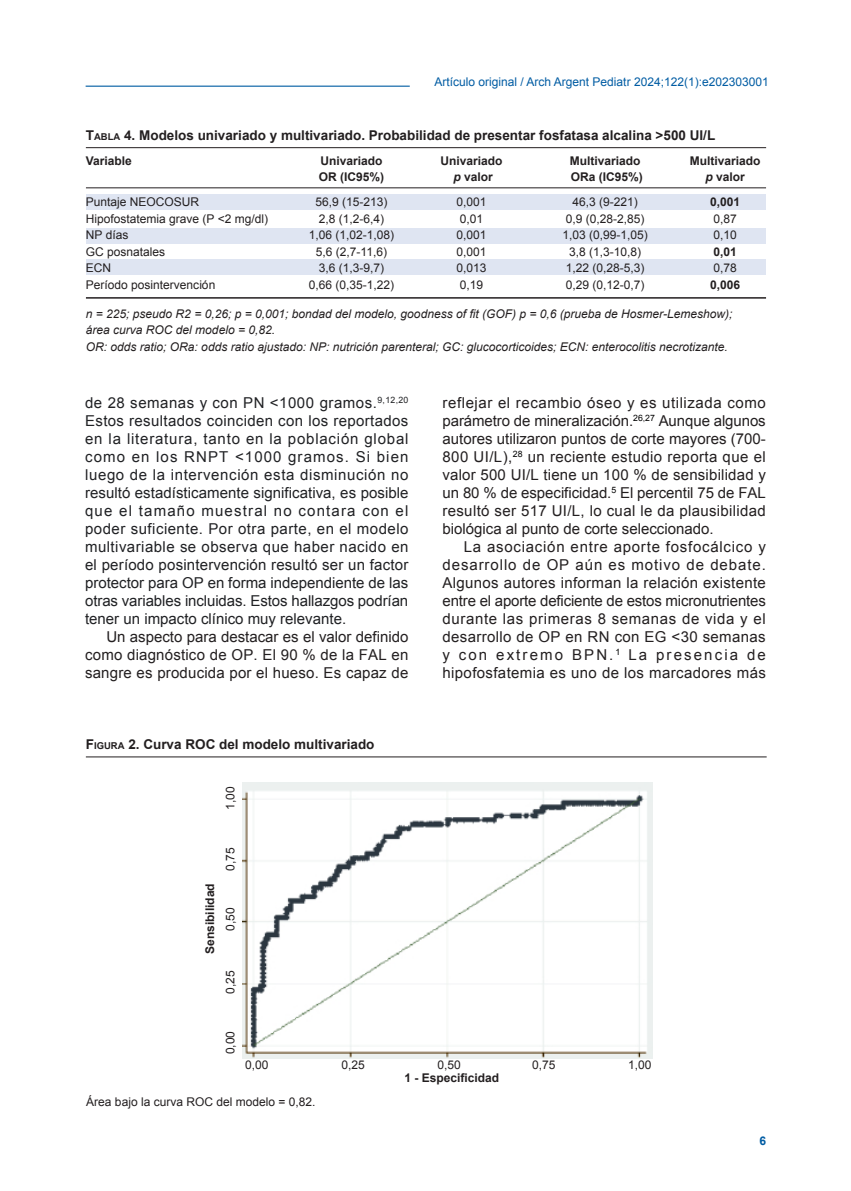
<style>
.page{position:relative;width:851px;height:1191px;background:#fff}
.page>*{position:absolute;margin:0;border:0;box-sizing:border-box;transform-origin:0 0}
._0_Texto_x10{font:15px/18px "Arial";letter-spacing:.015em;color:#231f20;text-align:justify}
._0_Texto_x10-2{font:15px/18px "Arial";color:#202124;text-align:justify}
._9_Cuadros_Títulos_x{font:700 13.5px "Arial";color:#231f20}
._9_Cuadros_textos_x8{font:12px "Arial";color:#231f20}
._9_Cuadros_textos_x8-2{font:italic 12px/16.5px "Arial";color:#231f20}
._9_Cuadros_textos_x8-3{font:700 12px "Arial";color:#231f20}
.t1{font:12px "Arial";color:#015ca3}
.t2{font:700 12px "Arial";color:#015ca3}
.s1{font-style:inherit}
.s2{font-size:9.45px}
.s3{font-style:italic}
</style>
<div class="page">
<hr style="left:86px;top:86px;width:323px;height:1px;background:#015ca3">
<div style="left:86px;top:195px;width:679px;height:15px;background:#dfe5f2"></div>
<div style="left:86px;top:228px;width:679px;height:16px;background:#dfe5f2"></div>
<div style="left:86px;top:260px;width:679px;height:15px;background:#dfe5f2"></div>
<hr style="left:86px;top:147px;width:680px;height:1px;background:#231f20">
<hr style="left:86px;top:187px;width:680px;height:1px;background:#231f20">
<hr style="left:86px;top:297px;width:680px;height:2px;background:#231f20">
<hr style="left:86px;top:756px;width:680px;height:1px;background:#231f20">
<img style="left:242px;top:783px;width:410px;height:275px">
<p class="t1" style="left:434px;top:74px;width:336px">Artículo original / Arch Argent Pediatr 202<span class="s1">4</span>;<span class="s1">122(1):</span>e202303001</p>
<p class="_9_Cuadros_Títulos_x" style="left:86px;top:126px;width:631px"><span class="s1">T</span><span class="s2">ABLA</span> 4. Modelos univariado y multivariado. Probabilidad de presentar fosfatasa alcalina &gt;500 UI/L</p>
<p class="_9_Cuadros_textos_x8-3" style="left:86px;top:152px;width:48px">Variable</p>
<p class="_9_Cuadros_textos_x8-3" style="left:320px;top:152px;width:64px">Univariado</p>
<p class="_9_Cuadros_textos_x8-3" style="left:440px;top:152px;width:64px">Univariado</p>
<p class="_9_Cuadros_textos_x8-3" style="left:569px;top:152px;width:72px">Multivariado</p>
<p class="_9_Cuadros_textos_x8-3" style="left:689px;top:152px;width:72px">Multivariado</p>
<p class="_9_Cuadros_textos_x8-3" style="left:319px;top:169px;width:67px">OR (IC95%)</p>
<p class="_9_Cuadros_textos_x8-3" style="left:453px;top:169px;width:41px"><span class="s3">p</span> valor</p>
<p class="_9_Cuadros_textos_x8-3" style="left:570px;top:169px;width:74px">ORa (IC95%)</p>
<p class="_9_Cuadros_textos_x8-3" style="left:705px;top:169px;width:41px"><span class="s3">p</span> valor</p>
<p class="_9_Cuadros_textos_x8" style="left:86px;top:194px;width:115px">Puntaje NEOCOSUR</p>
<p class="_9_Cuadros_textos_x8" style="left:315px;top:194px;width:74px">56,9 (15-213)</p>
<p class="_9_Cuadros_textos_x8" style="left:456px;top:194px;width:32px">0,001</p>
<p class="_9_Cuadros_textos_x8" style="left:572px;top:194px;width:67px">46,3 (9-221)</p>
<p class="_9_Cuadros_textos_x8-3" style="left:710px;top:194px;width:32px">0,001</p>
<p class="_9_Cuadros_textos_x8" style="left:86px;top:210px;width:184px">Hipofostatemia grave (P &lt;2 mg/dl)</p>
<p class="_9_Cuadros_textos_x8" style="left:319px;top:210px;width:67px">2,8 (1,2-6,4)</p>
<p class="_9_Cuadros_textos_x8" style="left:460px;top:210px;width:25px">0,01</p>
<p class="_9_Cuadros_textos_x8" style="left:565px;top:210px;width:80px">0,9 (0,28-2,85)</p>
<p class="_9_Cuadros_textos_x8" style="left:713px;top:210px;width:25px">0,87</p>
<p class="_9_Cuadros_textos_x8" style="left:86px;top:227px;width:44px">NP días</p>
<p class="_9_Cuadros_textos_x8" style="left:309px;top:227px;width:87px">1,06 (1,02-1,08)</p>
<p class="_9_Cuadros_textos_x8" style="left:456px;top:227px;width:32px">0,001</p>
<p class="_9_Cuadros_textos_x8" style="left:562px;top:227px;width:87px">1,03 (0,99-1,05)</p>
<p class="_9_Cuadros_textos_x8" style="left:713px;top:227px;width:25px">0,10</p>
<p class="_9_Cuadros_textos_x8" style="left:86px;top:243px;width:81px">GC posnatales</p>
<p class="_9_Cuadros_textos_x8" style="left:316px;top:243px;width:73px">5,6 (2,7-11,6)</p>
<p class="_9_Cuadros_textos_x8" style="left:456px;top:243px;width:32px">0,001</p>
<p class="_9_Cuadros_textos_x8" style="left:569px;top:243px;width:74px">3,8 (1,3-10,8)</p>
<p class="_9_Cuadros_textos_x8-3" style="left:713px;top:243px;width:25px">0,01</p>
<p class="_9_Cuadros_textos_x8" style="left:86px;top:260px;width:27px">ECN</p>
<p class="_9_Cuadros_textos_x8" style="left:319px;top:260px;width:67px">3,6 (1,3-9,7)</p>
<p class="_9_Cuadros_textos_x8" style="left:456px;top:260px;width:32px">0,013</p>
<p class="_9_Cuadros_textos_x8" style="left:565px;top:260px;width:80px">1,22 (0,28-5,3)</p>
<p class="_9_Cuadros_textos_x8" style="left:713px;top:260px;width:25px">0,78</p>
<p class="_9_Cuadros_textos_x8" style="left:86px;top:276px;width:131px">Período posintervención</p>
<p class="_9_Cuadros_textos_x8" style="left:309px;top:276px;width:87px">0,66 (0,35-1,22)</p>
<p class="_9_Cuadros_textos_x8" style="left:460px;top:276px;width:25px">0,19</p>
<p class="_9_Cuadros_textos_x8" style="left:565px;top:276px;width:80px">0,29 (0,12-0,7)</p>
<p class="_9_Cuadros_textos_x8-3" style="left:710px;top:276px;width:32px">0,006</p>
<p class="_9_Cuadros_textos_x8-2" style="left:86px;top:305px;width:648px">n = 225; pseudo R2 = 0,26; p = 0,001; bondad del modelo, goodness of fit (GOF) p = 0,6 (prueba de Hosmer-Lemeshow); área curva ROC del modelo = 0,82.</p>
<p class="_9_Cuadros_textos_x8-2" style="left:86px;top:338px;width:643px">OR: odds ratio; ORa: odds ratio ajustado: NP: nutrición parenteral; GC: glucocorticoides; ECN: enterocolitis necrotizante.</p>
<p class="_0_Texto_x10-2" style="left:85px;top:393px;width:325px">de 28 semanas y con PN &lt;1000 gramos.<sup>9,12,20<br></sup>Estos resultados coinciden con los reportados en la literatura, tanto en la población global como en los RNPT &lt;1000 gramos. Si bien luego de la intervención esta disminución no resultó estadísticamente significativa, es posible que el tamaño muestral no contara con el poder suficiente. Por otra parte, en el modelo multivariable se observa que haber nacido en el período posintervención resultó ser un factor protector para OP en forma independiente de las otras variables incluidas. Estos hallazgos podrían tener un impacto clínico muy relevante.</p>
<p class="_0_Texto_x10" style="left:85px;top:627px;width:325px;text-indent:21px">Un aspecto para destacar es el valor definido como diagnóstico de OP. El 90 % de la FAL en sangre es producida por el hueso. Es capaz de</p>
<p class="_9_Cuadros_Títulos_x" style="left:86px;top:735px;width:290px"><span class="s1">F</span><span class="s2">IGURA</span> 2. Curva ROC del modelo multivariado</p>
<p class="_9_Cuadros_textos_x8" style="left:222px;top:809px;width:25px;rotate:-90deg">1,00</p>
<p class="_9_Cuadros_textos_x8-3" style="left:202px;top:954px;width:72px;rotate:-90deg">Sensibilidad</p>
<p class="_9_Cuadros_textos_x8" style="left:222px;top:871px;width:25px;rotate:-90deg">0,75</p>
<p class="_9_Cuadros_textos_x8" style="left:222px;top:931px;width:25px;rotate:-90deg">0,50</p>
<p class="_9_Cuadros_textos_x8" style="left:222px;top:994px;width:25px;rotate:-90deg">0,25</p>
<p class="_9_Cuadros_textos_x8" style="left:222px;top:1054px;width:25px;rotate:-90deg">0,00</p>
<p class="_0_Texto_x10" style="left:442px;top:393px;width:325px">reflejar el recambio óseo y es utilizada como parámetro de mineralización.<sup>26</sup><sup>,</sup><sup>27</sup> Aunque algunos autores utilizaron puntos de corte mayores (700- 800 UI/L),<sup>28</sup> un reciente estudio reporta que el valor 500 UI/L tiene un 100 % de sensibilidad y un 80 % de especificidad.<sup>5</sup> El percentil 75 de FAL resultó ser 517 UI/L, lo cual le da plausibilidad biológica al punto de corte seleccionado.</p>
<p class="_0_Texto_x10" style="left:442px;top:537px;width:325px;text-indent:21px">La asociación entre aporte fosfocálcico y desarrollo de OP aún es motivo de debate.<br>Algunos autores informan la relación existente entre el aporte deficiente de estos micronutrientes durante las primeras 8 semanas de vida y el desarrollo de OP en RN con EG &lt;30 semanas y con extremo BPN.<sup>1</sup> La presencia de hipofosfatemia es uno de los marcadores más</p>
<p class="_9_Cuadros_textos_x8" style="left:245px;top:1056px;width:25px">0,00</p>
<p class="_9_Cuadros_textos_x8" style="left:341px;top:1056px;width:25px">0,25</p>
<p class="_9_Cuadros_textos_x8" style="left:437px;top:1056px;width:25px">0,50</p>
<p class="_9_Cuadros_textos_x8" style="left:532px;top:1056px;width:25px">0,75</p>
<p class="_9_Cuadros_textos_x8" style="left:628px;top:1056px;width:25px">1,00</p>
<p class="_9_Cuadros_textos_x8" style="left:86px;top:1094px;width:231px">Área bajo la curva ROC del modelo = 0,82.</p>
<p class="_9_Cuadros_textos_x8-3" style="left:404px;top:1069px;width:96px">1 - Especificidad</p>
<p class="t2" style="left:759px;top:1133px;width:8px">6</p>
</div>
